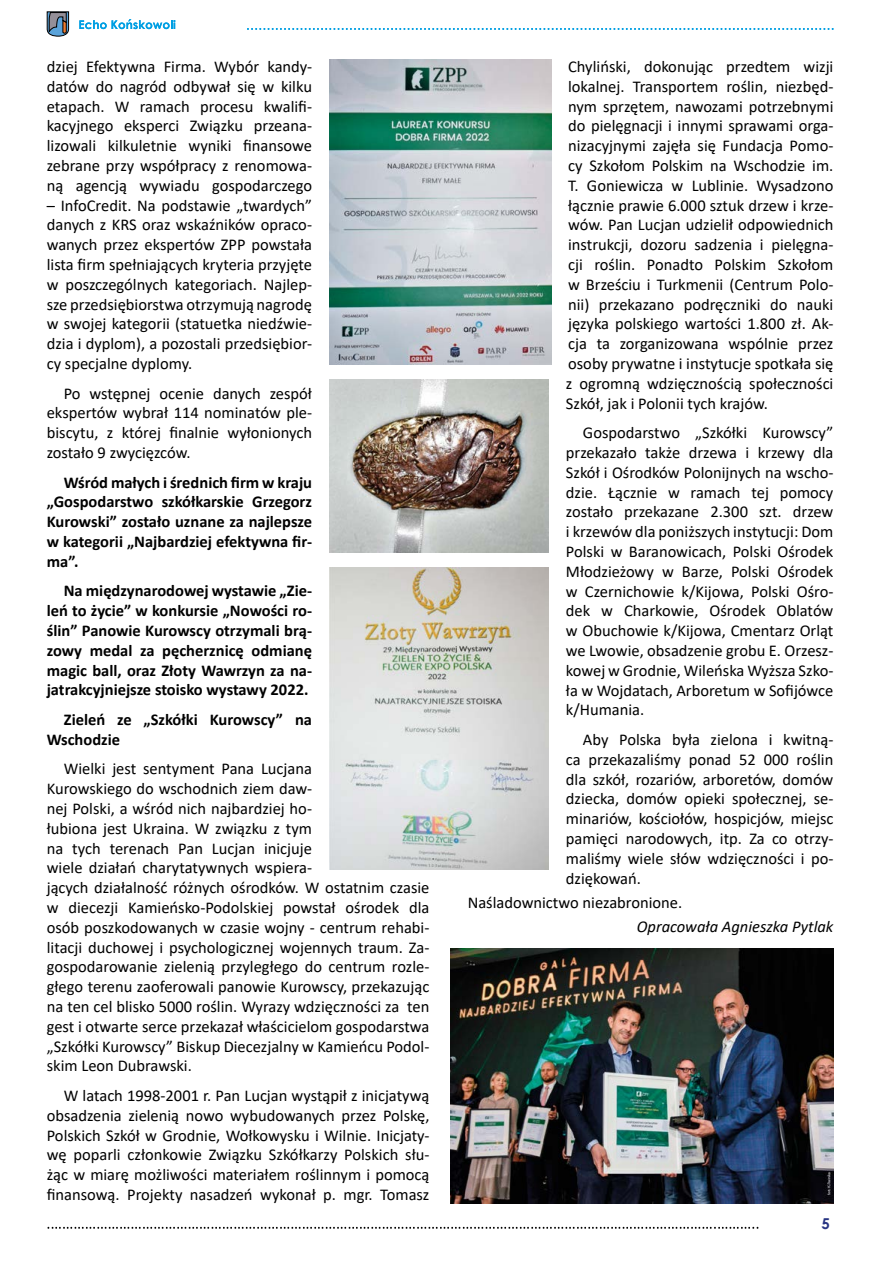
<style>
.page{position:relative;width:893px;height:1263px;background:#fff}
.page>*{position:absolute;margin:0;border:0;box-sizing:border-box;transform-origin:0 0}
.t1{font:16.5px/19.8px "Calibri";color:#000;text-align:justify}
.t2{font:700 16.5px/19.8px "Calibri";color:#000;text-align:justify}
.t3{font:italic 16.5px "Calibri";color:#000}
.t4{font:700 15px "Century Gothic";color:#283583}
</style>
<div class="page">
<svg style="left:48px;top:1227px;width:710px;height:2px"></svg>
<svg style="left:247px;top:28px;width:586px;height:2px"></svg>
<svg style="left:79px;top:19px;width:96px;height:10px"></svg>
<svg style="left:47px;top:12px;width:22px;height:24px"></svg>
<img style="left:329px;top:379px;width:220px;height:174px">
<img style="left:451px;top:948px;width:382px;height:255px">
<img style="left:329px;top:60px;width:222px;height:304px">
<img style="left:329px;top:568px;width:220px;height:301px">
<p class="t1" style="left:47px;top:56px;width:267px">dziej Efektywna Firma. Wybór kandy&shy;datów do nagród odbywał się w kilku etapach. W ramach procesu kwalifi&shy;kacyjnego eksperci Związku przeana&shy;lizowali kilkuletnie wyniki finansowe zebrane przy współpracy z renomowa&shy;ną agencją wywiadu gospodarczego</p>
<p class="t1" style="left:47px;top:195px;width:267px">– InfoCredit. Na podstawie „twardych” danych z KRS oraz wskaźników opraco&shy;wanych przez ekspertów ZPP powstała lista firm spełniających kryteria przyjęte w poszczególnych kategoriach. Najlep&shy;sze przedsiębiorstwa otrzymują nagrodę w swojej kategorii (statuetka niedźwie&shy;dzia i dyplom), a pozostali przedsiębior&shy;cy specjalne dyplomy.</p>
<p class="t1" style="left:47px;top:383px;width:267px;text-indent:17px">Po wstępnej ocenie danych zespół ekspertów wybrał 114 nominatów ple&shy;biscytu, z której finalnie wyłonionych zostało 9 zwycięzców.</p>
<p class="t2" style="left:47px;top:472px;width:267px;text-indent:17px">Wśród małych i średnich firm w kraju „Gospodarstwo szkółkarskie Grzegorz Kurowski” zostało uznane za najlepsze w kategorii „Najbardziej efektywna fir&shy;ma”.</p>
<p class="t2" style="left:47px;top:581px;width:267px;text-indent:17px">Na międzynarodowej wystawie „Zie&shy;leń to życie” w konkursie „Nowości ro&shy;ślin” Panowie Kurowscy otrzymali brą&shy;zowy medal za pęcherznicę odmianę magic ball, oraz Złoty Wawrzyn za na&shy;jatrakcyjniejsze stoisko wystawy 2022.</p>
<p class="t2" style="left:47px;top:709px;width:267px;text-indent:17px">Zieleń ze „Szkółki Kurowscy” na<br>Wschodzie</p>
<p class="t1" style="left:47px;top:758px;width:384px;text-align:left;text-indent:17px">Wielki jest sentyment Pana Lucjana<br>Kurowskiego do wschodnich ziem daw-<br>nej Polski, a wśród nich najbardziej ho-<br>łubiona jest Ukraina. W związku z tym<br>na tych terenach Pan Lucjan inicjuje<br>wiele działań charytatywnych wspiera-<br>jących działalność różnych ośrodków. W ostatnim czasie w diecezji Kamieńsko-Podolskiej powstał ośrodek dla osób poszkodowanych w czasie wojny - centrum rehabi&shy;litacji duchowej i psychologicznej wojennych traum. Za&shy;gospodarowanie zielenią przyległego do centrum rozle&shy;głego terenu zaoferowali panowie Kurowscy, przekazując na ten cel blisko 5000 roślin. Wyrazy wdzięczności za ten gest i otwarte serce przekazał właścicielom gospodarstwa „Szkółki Kurowscy” Biskup Diecezjalny w Kamieńcu Podol&shy;skim Leon Dubrawski.</p>
<p class="t1" style="left:47px;top:1085px;width:384px;text-indent:17px">W latach 1998-2001 r. Pan Lucjan wystąpił z inicjatywą obsadzenia zielenią nowo wybudowanych przez Polskę, Polskich Szkół w Grodnie, Wołkowysku i Wilnie. Inicjaty&shy;wę poparli członkowie Związku Szkółkarzy Polskich słu&shy;żąc w miarę możliwości materiałem roślinnym i pomocą finansową. Projekty nasadzeń wykonał p. mgr. Tomasz</p>
<p class="t1" style="left:566px;top:56px;width:269px">Chyliński, dokonując przedtem wizji lokalnej. Transportem roślin, niezbęd&shy;nym sprzętem, nawozami potrzebnymi do pielęgnacji i innymi sprawami orga&shy;nizacyjnymi zajęła się Fundacja Pomo&shy;cy Szkołom Polskim na Wschodzie im.<br>T. Goniewicza w Lublinie. Wysadzono łącznie prawie 6.000 sztuk drzew i krze&shy;wów. Pan Lucjan udzielił odpowiednich instrukcji, dozoru sadzenia i pielęgna&shy;cji roślin. Ponadto Polskim Szkołom w Brześciu i Turkmenii (Centrum Polo&shy;nii) przekazano podręczniki do nauki języka polskiego wartości 1.800 zł. Ak&shy;cja ta zorganizowana wspólnie przez osoby prywatne i instytucje spotkała się z ogromną wdzięcznością społeczności Szkół, jak i Polonii tych krajów.</p>
<p class="t1" style="left:566px;top:422px;width:269px;text-indent:17px">Gospodarstwo „Szkółki Kurowscy” przekazało także drzewa i krzewy dla Szkół i Ośrodków Polonijnych na wscho&shy;dzie. Łącznie w ramach tej pomocy zostało przekazane 2.300 szt. drzew i krzewów dla poniższych instytucji: Dom Polski w Baranowicach, Polski Ośrodek Młodzieżowy w Barze, Polski Ośrodek w Czernichowie k/Kijowa, Polski Ośro&shy;dek w Charkowie, Ośrodek Oblatów w Obuchowie k/Kijowa, Cmentarz Orląt we Lwowie, obsadzenie grobu E. Orzesz&shy;kowej w Grodnie, Wileńska Wyższa Szko&shy;ła w Wojdatach, Arboretum w Sofijówce k/Humania.</p>
<p class="t1" style="left:566px;top:729px;width:269px;text-indent:17px">Aby Polska była zielona i kwitną&shy;ca przekazaliśmy ponad 52 000 roślin dla szkół, rozariów, arboretów, domów dziecka, domów opieki społecznej, se&shy;minariów, kościołów, hospicjów, miejsc pamięci narodowych, itp. Za co otrzy&shy;maliśmy wiele słów wdzięczności i po&shy;dziękowań.</p>
<p class="t1" style="left:468px;top:892px;width:216px">Naśladownictwo niezabronione.</p>
<p class="t3" style="left:637px;top:915px;width:198px">Opracowała Agnieszka Pytlak</p>
<p class="t4" style="left:822px;top:1212px;width:10px">5</p>
</div>
